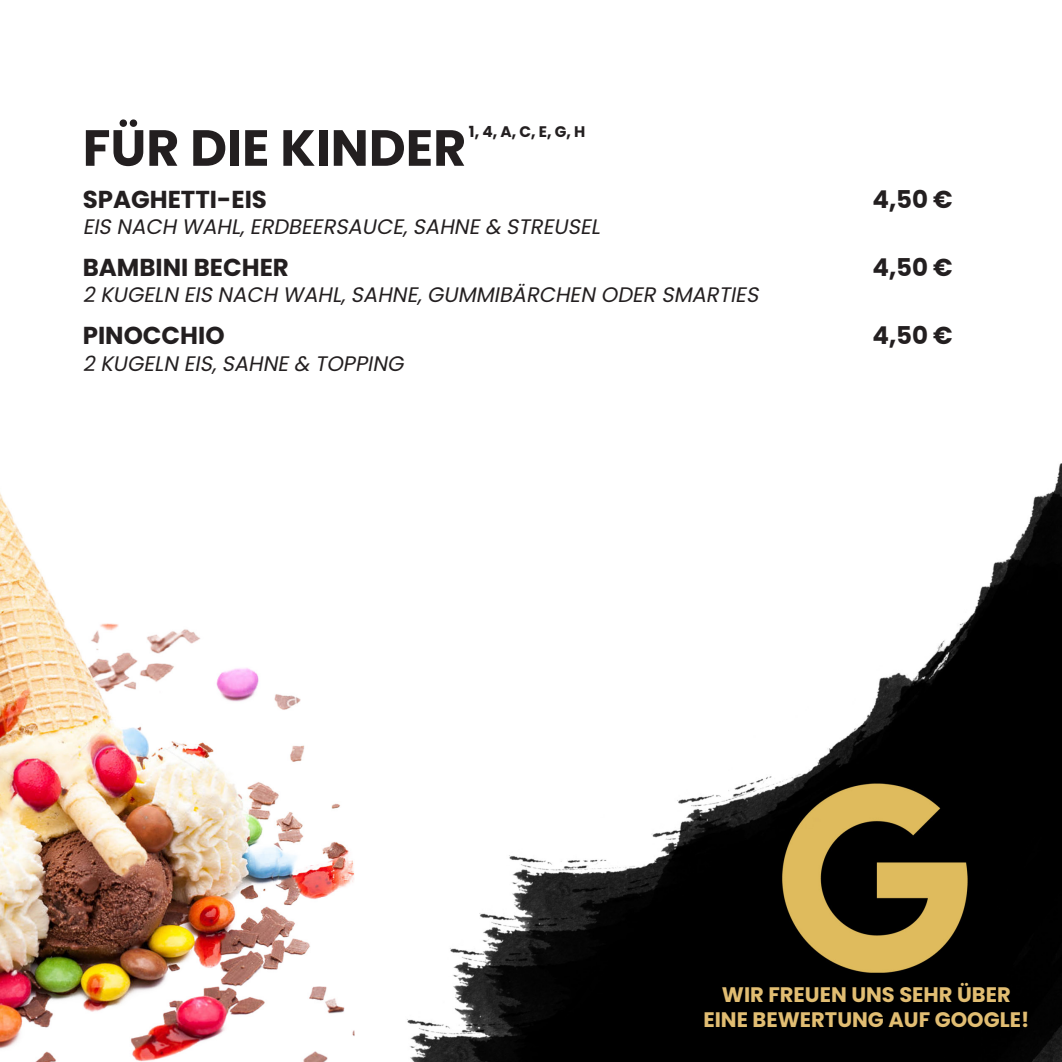
<style>
.page{position:relative;width:1062px;height:1062px;background:#fff}
.page>*{position:absolute;margin:0;border:0;box-sizing:border-box;transform-origin:0 0}
.t1{font:700 50.75px "Poppins";color:#231f20}
.t2{font:700 24.5px "Poppins";color:#231f20}
.t3{font:italic 21px "Poppins";color:#231f20}
.t4{font:700 21px "Poppins";color:#e1bd72}
.t5{font:700 15.22px "Poppins";color:#231f20}
</style>
<div class="page">
<img style="left:0;top:463px;width:1062px;height:599px">
<p class="t1" style="left:83px;top:119px;width:385px">FÜR DIE KINDER</p>
<p class="t2" style="left:83px;top:185px;width:186px">SPAGHETTI-EIS</p>
<p class="t3" style="left:83px;top:214px;width:524px">EIS NACH WAHL,ERDBEERSAUCE,SAHNE&amp; STREUSEL</p>
<p class="t2" style="left:83px;top:253px;width:208px">BAMBINI BECHER</p>
<p class="t3" style="left:83px;top:283px;width:683px">2 KUGELN EIS NACH WAHL,SAHNE,GUMMIBÄRCHEN ODER SMARTIES</p>
<p class="t2" style="left:83px;top:321px;width:143px">PINOCCHIO</p>
<p class="t3" style="left:83px;top:351px;width:328px">2 KUGELN EIS,SAHNE&amp; TOPPING</p>
<p class="t5" style="left:469px;top:122px;width:118px">1, 4, A, C, E, G, H</p>
<p class="t2" style="left:872px;top:185px;width:82px">4,50 €</p>
<p class="t2" style="left:872px;top:253px;width:82px">4,50 €</p>
<p class="t2" style="left:872px;top:321px;width:82px">4,50 €</p>
<p class="t4" style="left:722px;top:982px;width:290px">WIR FREUEN UNS SEHR ÜBER</p>
<p class="t4" style="left:703px;top:1007px;width:327px">EINE BEWERTUNG AUF GOOGLE!</p>
</div>
